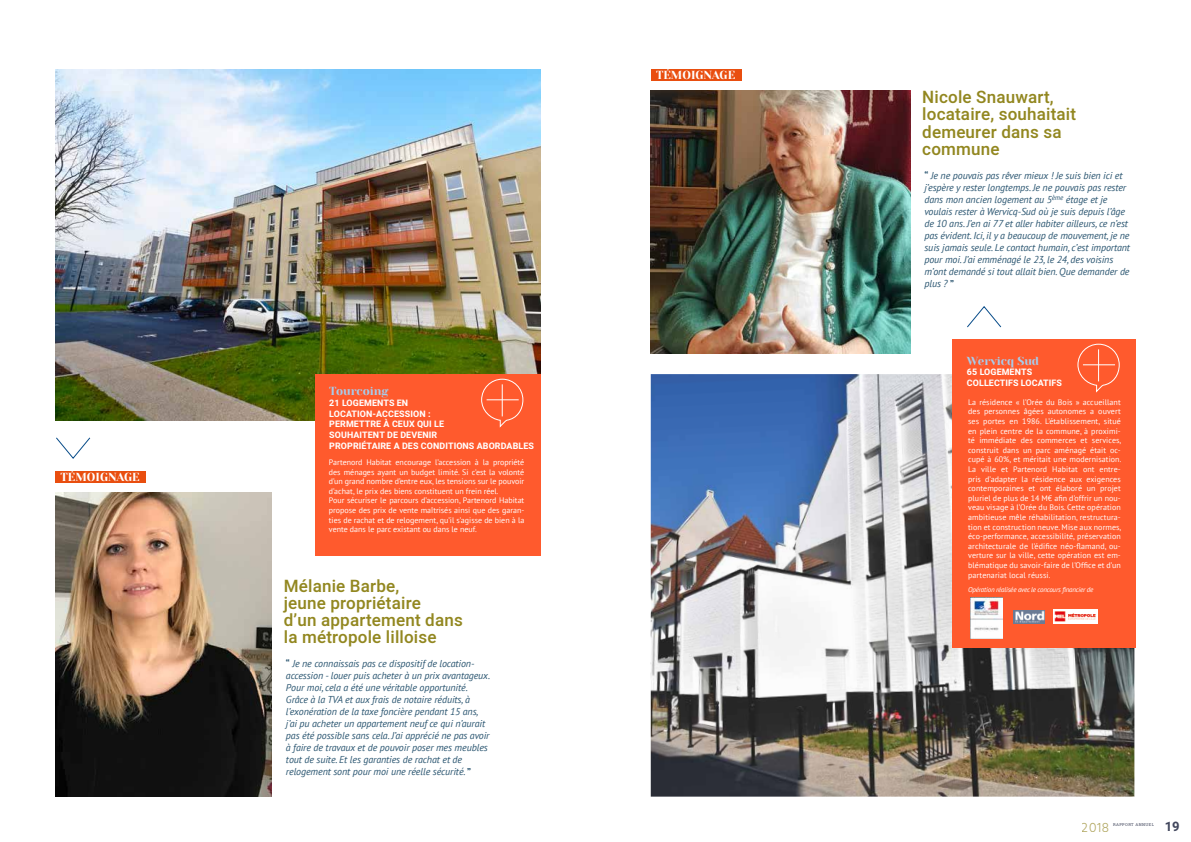
<style>
.page{position:relative;width:1191px;height:842px;background:#fff}
.page>*{position:absolute;margin:0;border:0;box-sizing:border-box;transform-origin:0 0}
.t1{font:500 17px/17px "Heebo";letter-spacing:.01em;color:#928720}
.t2{font:300 13.7px "Hind";color:#a0943e}
.t3{font:700 13px "Heebo";color:#42475d}
.t4{font:11.6px "Yeseva One";color:#fff}
.t5{font:11.6px "Yeseva One";color:#a7cceb}
.t6{font:italic 10px/12px "PT Sans";letter-spacing:-.01em;color:#2b5671}
.t7{font:700 8.9px/10.7px "Heebo";letter-spacing:.01em;color:#fff}
.t8{font:8px/9.6px "PT Sans";color:#fff}
.t9{font:italic 7px "PT Sans";letter-spacing:-.03em;color:#fff}
.t10{font:4px "Roboto Slab";letter-spacing:.09em;color:#42475d}
.s1{font-weight:700;font-style:normal}
</style>
<div class="page">
<img style="left:55px;top:70px;width:485px;height:351px">
<img style="left:651px;top:374px;width:483px;height:423px">
<svg style="left:56px;top:437px;width:35px;height:22px"></svg>
<img style="left:56px;top:492px;width:215px;height:305px">
<div style="left:315px;top:374px;width:225px;height:182px;background:#ff5a2d"></div>
<svg style="left:481px;top:378px;width:43px;height:49px"></svg>
<hr style="left:486px;top:399px;width:33px;height:1px;background:#fff">
<hr style="left:502px;top:384px;width:1px;height:32px;background:#fff">
<img style="left:651px;top:91px;width:259px;height:263px">
<div style="left:651px;top:69px;width:90px;height:12px;background:#e94e0f"></div>
<div style="left:56px;top:471px;width:90px;height:12px;background:#e94e0f"></div>
<div style="left:952px;top:339px;width:183px;height:309px;background:#ff5a2d"></div>
<svg style="left:1077px;top:343px;width:43px;height:49px"></svg>
<hr style="left:1083px;top:364px;width:32px;height:1px;background:#fff">
<hr style="left:1098px;top:349px;width:1px;height:32px;background:#fff">
<svg style="left:967px;top:306px;width:35px;height:22px"></svg>
<img style="left:1013px;top:610px;width:31px;height:13px">
<img style="left:971px;top:597px;width:32px;height:41px">
<img style="left:1053px;top:609px;width:44px;height:15px">
<h3 class="t4" style="left:61px;top:468px;width:81px">TÉMOIGNAGE</h3>
<h3 class="t4" style="left:656px;top:67px;width:81px">TÉMOIGNAGE</h3>
<h3 class="t5" style="left:329px;top:383px;width:61px">Tourcoing</h3>
<p class="t7" style="left:329px;top:398px;width:206px">21 LOGEMENTS EN<br>LOCATION-ACCESSION :<br>PERMETTRE À CEUX QUI LE<br>SOUHAITENT DE DEVENIR<br>PROPRIÉTAIRE A DES CONDITIONS ABORDABLES</p>
<p class="t8" style="left:329px;top:457px;width:197px">Partenord Habitat encourage l’accession à la propriété des ménages ayant un budget limité. Si c’est la volonté d’un grand nombre d’entre eux, les tensions sur le pouvoir d’achat, le prix des biens constituent un frein réel.<br>Pour sécuriser le parcours d’accession, Partenord Habitat propose des prix de vente maîtrisés ainsi que des garan&shy;ties de rachat et de relogement, qu’il s’agisse de bien à la vente dans le parc existant ou dans le neuf.</p>
<h1 class="t1" style="left:284px;top:578px;width:180px">Mélanie Barbe,<br>jeune propriétaire<br>d’un appartement dans la métropole lilloise</h1>
<p class="t6" style="left:286px;top:657px;width:206px"><span class="s1">“</span> Je ne connaissais pas ce dispositif de location&shy;accession - louer puis acheter à un prix avantageux.<br>Pour moi, cela a été une véritable opportunité.<br>Grâce à la TVA et aux frais de notaire réduits, à l’exonération de la taxe foncière pendant 15 ans, j’ai pu acheter un appartement neuf ce qui n’aurait pas été possible sans cela. J’ai apprécié ne pas avoir à faire de travaux et de pouvoir poser mes meubles tout de suite. Et les garanties de rachat et de relogement sont pour moi une réelle sécurité. <span class="s1">”</span></p>
<h1 class="t1" style="left:922px;top:89px;width:155px">Nicole Snauwart, locataire, souhaitait demeurer dans sa commune</h1>
<p class="t6" style="left:924px;top:170px;width:207px"><span class="s1">“</span> Je ne pouvais pas rêver mieux ! Je suis bien ici et j’espère y rester longtemps. Je ne pouvais pas rester dans mon ancien logement au 5<sup>ème</sup> étage et je voulais rester à Wervicq-Sud où je suis depuis l’âge de 10 ans. J’en ai 77 et aller habiter ailleurs, ce n’est pas évident. Ici, il y a beaucoup de mouvement, je ne suis jamais seule. Le contact humain, c’est important pour moi. J’ai emménagé le 23, le 24, des voisins m’ont demandé si tout allait bien. Que demander de plus ? <span class="s1">”</span></p>
<h3 class="t5" style="left:967px;top:352px;width:74px">Wervicq Sud</h3>
<p class="t7" style="left:967px;top:367px;width:97px">65 LOGEMENTS<br>COLLECTIFS LOCATIFS</p>
<p class="t8" style="left:968px;top:397px;width:155px;text-align:justify">La résidence « l’Orée du Bois » accueillant des personnes âgées autonomes a ouvert ses portes en 1986. L’établissement, situé en plein centre de la commune, à proximi&shy;té immédiate des commerces et services, construit dans un parc aménagé était oc&shy;cupé à 60%, et méritait une modernisation.<br>La ville et Partenord Habitat ont entre&shy;pris d’adapter la résidence aux exigences contemporaines et ont élaboré un projet pluriel de plus de 14 M€ afin d’offrir un nou&shy;veau visage à l’Orée du Bois. Cette opération ambitieuse mêle réhabilitation, restructura&shy;tion et construction neuve. Mise aux normes, éco-performance, accessibilité, préservation architecturale de l’édifice néo-flamand, ou&shy;verture sur la ville, cette opération est em&shy;blématique du savoir-faire de l’Office et d’un partenariat local réussi.</p>
<p class="t9" style="left:968px;top:585px;width:127px">Opération réalisée avec le concours financier de</p>
<h2 class="t2" style="left:1081px;top:818px;width:29px">2018</h2>
<p class="t10" style="left:1113px;top:822px;width:42px">RAPPORT ANNUEL</p>
<h3 class="t3" style="left:1164px;top:817px;width:16px">19</h3>
</div>
